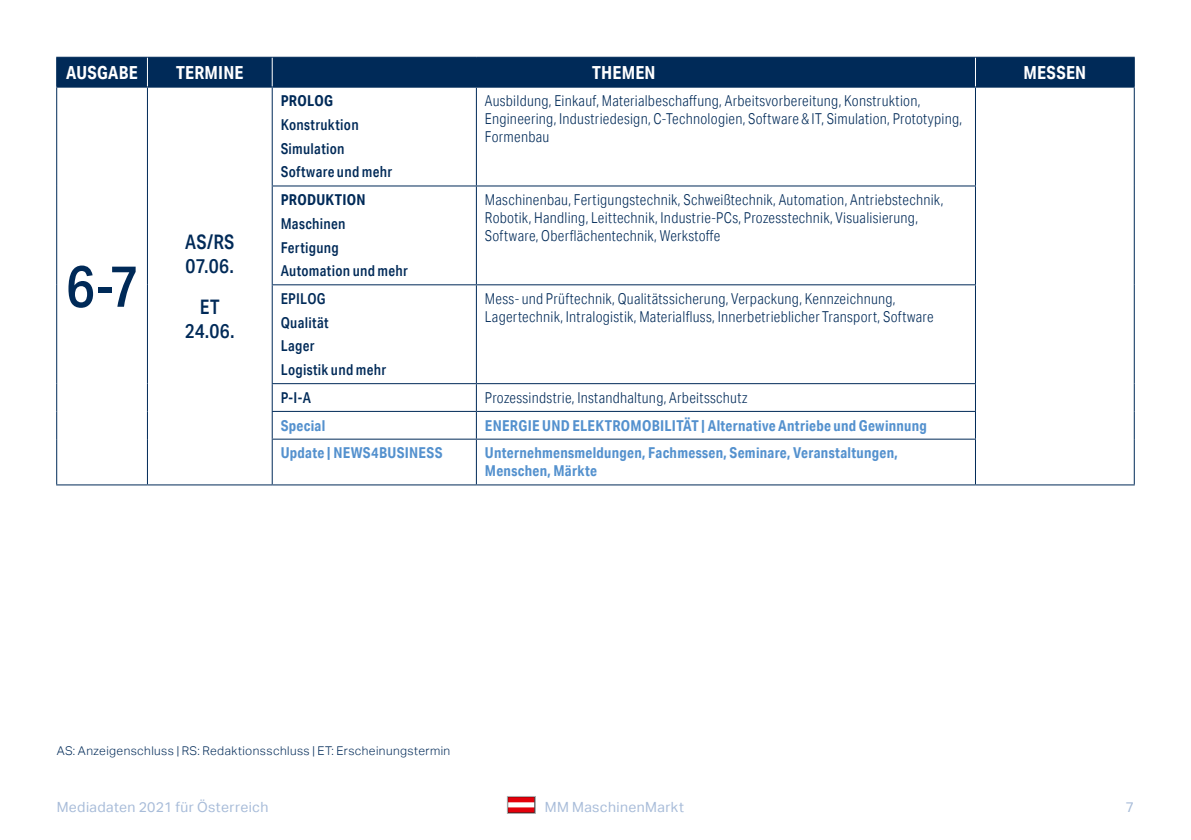
<style>
.page{position:relative;width:1191px;height:840px;background:#fff}
.page>*{position:absolute;margin:0;border:0;box-sizing:border-box;transform-origin:0 0}
.t1{font:500 58px "Aktiv Grotesk Cd";color:#002a58}
.t2{font:500 20px/24px "Aktiv Grotesk Cd";letter-spacing:.01em;color:#002a58}
.t3{font:700 18px "Aktiv Grotesk Cd";letter-spacing:.015em;color:#fff}
.t4{font:300 15px/18px "Aktiv Grotesk Cd";letter-spacing:.015em;color:#002a58}
.t5{font:700 15px/18px "Aktiv Grotesk Cd";letter-spacing:.02em;color:#5491ce}
.t6{font:500 15px/23.6px "Aktiv Grotesk Cd";letter-spacing:.02em;color:#002a58}
.t7{font:700 15px "Aktiv Grotesk Cd";letter-spacing:.015em;color:#002a58}
.t8{font:14px "Aktiv Grotesk";letter-spacing:.03em;color:#a8bcd9}
.t9{font:300 12px "Aktiv Grotesk";letter-spacing:.035em;color:#002a58}
</style>
<div class="page">
<svg style="left:509px;top:801px;width:24px;height:2px"></svg>
<svg style="left:507px;top:796px;width:28px;height:5px"></svg>
<div style="left:507px;top:807px;width:28px;height:5px;background:#e3000b"></div>
<div style="left:507px;top:795px;width:28px;height:18px;border:1px solid #b1b2b3"></div>
<svg style="left:57px;top:88px;width:918px;height:396px"></svg>
<div style="left:56px;top:57px;width:1078px;height:30px;background:#002a58"></div>
<hr style="left:56px;top:87px;width:91px;height:1px;background:#002a58">
<hr style="left:56px;top:88px;width:1px;height:98px;background:#002a58">
<hr style="left:147px;top:87px;width:125px;height:1px;background:#002a58">
<hr style="left:147px;top:88px;width:1px;height:98px;background:#002a58">
<hr style="left:56px;top:186px;width:1px;height:99px;background:#002a58">
<hr style="left:147px;top:186px;width:1px;height:99px;background:#002a58">
<hr style="left:56px;top:285px;width:1px;height:98px;background:#002a58">
<hr style="left:147px;top:285px;width:1px;height:98px;background:#002a58">
<svg style="left:56px;top:383px;width:1px;height:56px"></svg>
<svg style="left:147px;top:383px;width:1px;height:56px"></svg>
<hr style="left:56px;top:439px;width:1px;height:45px;background:#002a58">
<hr style="left:147px;top:439px;width:1px;height:45px;background:#002a58">
<hr style="left:56px;top:484px;width:91px;height:1px;background:#002a58">
<hr style="left:147px;top:484px;width:125px;height:1px;background:#002a58">
<hr style="left:975px;top:87px;width:159px;height:1px;background:#002a58">
<hr style="left:1133px;top:88px;width:1px;height:98px;background:#002a58">
<hr style="left:1133px;top:186px;width:1px;height:99px;background:#002a58">
<hr style="left:1133px;top:285px;width:1px;height:98px;background:#002a58">
<svg style="left:1133px;top:383px;width:1px;height:56px"></svg>
<hr style="left:1133px;top:439px;width:1px;height:45px;background:#002a58">
<hr style="left:975px;top:484px;width:159px;height:1px;background:#002a58">
<hr style="left:272px;top:87px;width:204px;height:1px;background:#002a58">
<hr style="left:272px;top:88px;width:1px;height:97px;background:#002a58">
<hr style="left:476px;top:87px;width:499px;height:1px;background:#002a58">
<hr style="left:476px;top:88px;width:1px;height:97px;background:#002a58">
<hr style="left:975px;top:88px;width:1px;height:97px;background:#002a58">
<hr style="left:272px;top:185px;width:204px;height:1px;background:#002a58">
<hr style="left:272px;top:186px;width:1px;height:98px;background:#002a58">
<hr style="left:476px;top:185px;width:500px;height:1px;background:#002a58">
<hr style="left:476px;top:186px;width:1px;height:98px;background:#002a58">
<hr style="left:975px;top:186px;width:1px;height:98px;background:#002a58">
<hr style="left:272px;top:284px;width:204px;height:1px;background:#002a58">
<hr style="left:272px;top:285px;width:1px;height:98px;background:#002a58">
<hr style="left:476px;top:284px;width:500px;height:1px;background:#002a58">
<hr style="left:476px;top:285px;width:1px;height:98px;background:#002a58">
<hr style="left:975px;top:285px;width:1px;height:98px;background:#002a58">
<hr style="left:272px;top:383px;width:204px;height:1px;background:#002a58">
<hr style="left:476px;top:383px;width:500px;height:1px;background:#002a58">
<hr style="left:272px;top:410px;width:204px;height:1px;background:#002a58">
<svg style="left:272px;top:384px;width:1px;height:54px"></svg>
<hr style="left:476px;top:410px;width:500px;height:1px;background:#002a58">
<svg style="left:476px;top:384px;width:1px;height:54px"></svg>
<svg style="left:975px;top:384px;width:1px;height:54px"></svg>
<hr style="left:272px;top:438px;width:204px;height:1px;background:#002a58">
<hr style="left:272px;top:439px;width:1px;height:45px;background:#002a58">
<hr style="left:476px;top:438px;width:500px;height:1px;background:#002a58">
<hr style="left:476px;top:439px;width:1px;height:45px;background:#002a58">
<hr style="left:975px;top:439px;width:1px;height:45px;background:#002a58">
<hr style="left:272px;top:484px;width:204px;height:1px;background:#002a58">
<hr style="left:476px;top:484px;width:499px;height:1px;background:#002a58">
<p class="t3" style="left:66px;top:61px;width:73px">AUSGABE</p>
<p class="t3" style="left:176px;top:61px;width:69px">TERMINE</p>
<p class="t3" style="left:592px;top:61px;width:65px">THEMEN</p>
<p class="t3" style="left:1023px;top:61px;width:64px">MESSEN</p>
<h1 class="t1" style="left:66px;top:251px;width:74px">6-7</h1>
<h2 class="t2" style="left:185px;top:229px;width:51px">AS/RS<br>07.06.</h2>
<h2 class="t2" style="left:185px;top:294px;width:51px;text-align:center">ET<br>24.06.</h2>
<p class="t7" style="left:281px;top:92px;width:54px">PROLOG</p>
<p class="t6" style="left:281px;top:113px;width:113px">Konstruktion<br>Simulation<br>Software und mehr</p>
<p class="t7" style="left:281px;top:190px;width:86px">PRODUKTION</p>
<p class="t6" style="left:281px;top:211px;width:129px">Maschinen<br>Fertigung<br>Automation und mehr</p>
<p class="t4" style="left:485px;top:92px;width:479px">Ausbildung, Einkauf, Materialbeschaffung, Arbeitsvorbereitung, Konstruktion,<br>Engineering, Industriedesign, C-Technologien, Software &amp; IT, Simulation, Prototyping,<br>Formenbau</p>
<p class="t4" style="left:485px;top:191px;width:460px">Maschinenbau, Fertigungstechnik, Schweißtechnik, Automation, Antriebstechnik,<br>Robotik, Handling, Leittechnik, Industrie-PCs, Prozesstechnik, Visualisierung,<br>Software, Oberflächentechnik, Werkstoffe</p>
<p class="t6" style="left:281px;top:286px;width:107px">EPILOG<br>Qualität<br>Lager<br>Logistik und mehr</p>
<p class="t4" style="left:485px;top:289px;width:450px">Mess- und Prüftechnik, Qualitätssicherung, Verpackung, Kennzeichnung,<br>Lagertechnik, Intralogistik, Materialfluss, Innerbetrieblicher Transport, Software</p>
<p class="t6" style="left:281px;top:385px;width:32px">P-I-A</p>
<p class="t4" style="left:485px;top:388px;width:264px">Prozessindstrie, Instandhaltung, Arbeitsschutz</p>
<p class="t5" style="left:281px;top:416px;width:46px">Special</p>
<p class="t5" style="left:485px;top:416px;width:443px">ENERGIE UND ELEKTROMOBILITÄT | Alternative Antriebe und Gewinnung</p>
<p class="t5" style="left:281px;top:443px;width:163px">Update | NEWS4BUSINESS</p>
<p class="t5" style="left:485px;top:443px;width:414px">Unternehmensmeldungen, Fachmessen, Seminare, Veranstaltungen,<br>Menschen, Märkte</p>
<p class="t9" style="left:57px;top:743px;width:395px">AS: Anzeigenschluss | RS: Redaktionsschluss | ET: Erscheinungstermin</p>
<p class="t8" style="left:57px;top:798px;width:213px">Mediadaten 2021 für Österreich</p>
<p class="t8" style="left:545px;top:798px;width:140px">MM MaschinenMarkt</p>
<p class="t8" style="left:1126px;top:798px;width:10px">7</p>
</div>
